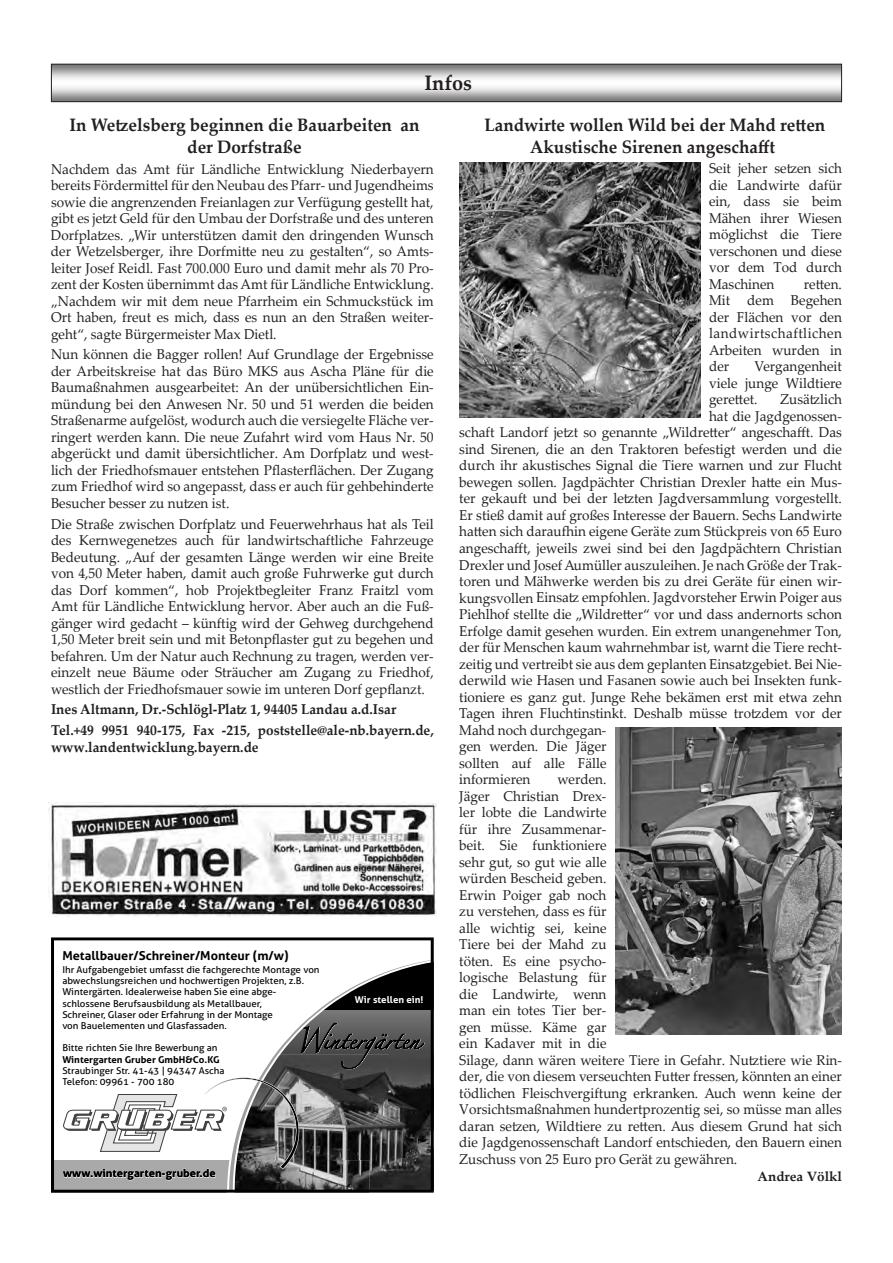
<style>
.page{position:relative;width:893px;height:1263px;background:#fff}
.page>*{position:absolute;margin:0;border:0;box-sizing:border-box;transform-origin:0 0}
.t1{font:700 21px "Palatino Linotype";color:#231f20;scale:.95 1}
.t2{font:700 18px/21.6px "Palatino Linotype";color:#231f20;text-align:center;scale:.95 1}
.t3{font:14.25px/16.5px "Palatino Linotype";color:#231f20;text-align:justify;scale:.95 1}
.t4{font:700 14.25px/20.7px "Palatino Linotype";color:#231f20;scale:.95 1}
.t5{font:700 13.5px "Palatino Linotype";color:#231f20}
.t6{font:700 12.3px "Aller";color:#000}
.t7{font:700 10.95px "Aller";color:#000}
.t8{font:9.45px/11.2px "Aller";color:#000}
.t9{font:700 9.45px "Aller";color:#000}
.t10{font:700 9.45px "Aller";color:#fff}
</style>
<div class="page">
<svg style="left:51px;top:63px;width:791px;height:39px"></svg>
<img style="left:459px;top:163px;width:242px;height:255px">
<img style="left:616px;top:727px;width:226px;height:307px">
<svg style="left:51px;top:937px;width:383px;height:255px"></svg>
<svg style="left:62px;top:1077px;width:237px;height:114px"></svg>
<img style="left:48px;top:803px;width:389px;height:113px">
<h1 class="t1" style="left:424px;top:68px;width:52px">Infos</h1>
<p class="t2" style="left:69px;top:114px;width:370px">In Wetzelsberg beginnen die Bauarbeiten an der Dorfstraße</p>
<p class="t3" style="left:51px;top:160px;width:404px">Nachdem das Amt für Ländliche Entwicklung Niederbayern bereits Fördermittel für den Neubau des Pfarr- und Jugendheims sowie die angrenzenden Freianlagen zur Verfügung gestellt hat, gibt es jetzt Geld für den Umbau der Dorfstraße und des unteren Dorfplatzes. „Wir unterstützen damit den dringenden Wunsch der Wetzelsberger, ihre Dorfmitte neu zu gestalten“, so Amts&shy;leiter Josef Reidl. Fast 700.000 Euro und damit mehr als 70 Pro&shy;zent der Kosten übernimmt das Amt für Ländliche Entwicklung. „Nachdem wir mit dem neue Pfarrheim ein Schmuckstück im Ort haben, freut es mich, dass es nun an den Straßen weiter&shy;geht“, sagte Bürgermeister Max Dietl.</p>
<p class="t3" style="left:51px;top:346px;width:404px">Nun können die Bagger rollen! Auf Grundlage der Ergebnisse der Arbeitskreise hat das Büro MKS aus Ascha Pläne für die Baumaßnahmen ausgearbeitet: An der unübersichtlichen Ein&shy;mündung bei den Anwesen Nr. 50 und 51 werden die beiden Straßenarme aufgelöst, wodurch auch die versiegelte Fläche ver&shy;ringert werden kann. Die neue Zufahrt wird vom Haus Nr. 50 abgerückt und damit übersichtlicher. Am Dorfplatz und west&shy;lich der Friedhofsmauer entstehen Pflasterflächen. Der Zugang zum Friedhof wird so angepasst, dass er auch für gehbehinderte Besucher besser zu nutzen ist.</p>
<p class="t3" style="left:51px;top:515px;width:404px">Die Straße zwischen Dorfplatz und Feuerwehrhaus hat als Teil des Kernwegenetzes auch für landwirtschaftliche Fahrzeuge Bedeutung. „Auf der gesamten Länge werden wir eine Breite von 4,50 Meter haben, damit auch große Fuhrwerke gut durch das Dorf kommen“, hob Projektbegleiter Franz Fraitzl vom Amt für Ländliche Entwicklung hervor. Aber auch an die Fuß&shy;gänger wird gedacht – künftig wird der Gehweg durchgehend 1,50 Meter breit sein und mit Betonpflaster gut zu begehen und befahren. Um der Natur auch Rechnung zu tragen, werden ver&shy;einzelt neue Bäume oder Sträucher am Zugang zu Friedhof, westlich der Friedhofsmauer sowie im unteren Dorf gepflanzt.</p>
<p class="t4" style="left:51px;top:699px;width:404px">Ines Altmann, Dr.-Schlögl-Platz 1, 94405 Landau a.d.Isar<br>Tel.+49 9951 940-175, Fax -215, poststelle@ale-nb.bayern.de,</p>
<p class="t4" style="left:51px;top:736px;width:220px">www.landentwicklung.bayern.de</p>
<p class="t6" style="left:62px;top:948px;width:228px">Metallbauer/Schreiner/Monteur (m/w)</p>
<p class="t8" style="left:62px;top:964px;width:259px">Ihr Aufgabengebiet umfasst die fachgerechte Montage von abwechslungsreichen und hochwertigen Projekten, z.B.<br>Wintergärten. Idealerweise haben Sie eine abge&shy;schlossene Berufsausbildung als Metallbauer,<br>Schreiner, Glaser oder Erfahrung in der Montage<br>von Bauelementen und Glasfassaden.</p>
<p class="t8" style="left:62px;top:1042px;width:157px">Bitte richten Sie Ihre Bewerbung an</p>
<p class="t9" style="left:62px;top:1053px;width:159px">Wintergarten Gruber GmbH&amp;Co.KG</p>
<p class="t8" style="left:62px;top:1065px;width:164px">Straubinger Str. 41-43 | 94347 Ascha<br>Telefon: 09961 - 700 180</p>
<p class="t7" style="left:63px;top:1166px;width:154px">www.wintergarten-gruber.de</p>
<p class="t10" style="left:355px;top:993px;width:70px">Wir stellen ein!</p>
<p class="t2" style="left:484px;top:114px;width:360px">Landwirte wollen Wild bei der Mahd retten<br>Akustische Sirenen angeschafft</p>
<p class="t3" style="left:709px;top:160px;width:141px">Seit jeher setzen sich die Landwirte dafür ein, dass sie beim Mähen ihrer Wiesen möglichst die Tiere verschonen und diese vor dem Tod durch Maschinen</p>
<p class="t3" style="left:709px;top:275px;width:141px;text-indent:95px">retten.<br>Mit dem Begehen der Flächen vor den landwirtschaftlichen Arbeiten wurden in der</p>
<p class="t3" style="left:709px;top:358px;width:141px;text-indent:45px">Vergangenheit viele junge Wildtiere gerettet.</p>
<p class="t3" style="left:780px;top:391px;width:67px">Zusätzlich</p>
<p class="t3" style="left:709px;top:407px;width:141px">hat die Jagdgenossen-</p>
<p class="t3" style="left:459px;top:424px;width:404px">schaft Landorf jetzt so genannte „Wildretter“ angeschafft. Das</p>
<p class="t3" style="left:459px;top:440px;width:404px">sind Sirenen, die an den Traktoren befestigt werden und die</p>
<p class="t3" style="left:459px;top:457px;width:404px">durch ihr akustisches Signal die Tiere warnen und zur Flucht</p>
<p class="t3" style="left:459px;top:473px;width:404px">bewegen sollen. Jagdpächter Christian Drexler hatte ein Mus-</p>
<p class="t3" style="left:459px;top:490px;width:404px">ter gekauft und bei der letzten Jagdversammlung vorgestellt.</p>
<p class="t3" style="left:459px;top:506px;width:404px">Er stieß damit auf großes Interesse der Bauern. Sechs Landwirte</p>
<p class="t3" style="left:459px;top:523px;width:404px">hatten sich daraufhin eigene Geräte zum Stückpreis von 65 Euro</p>
<p class="t3" style="left:459px;top:539px;width:404px">angeschafft, jeweils zwei sind bei den Jagdpächtern Christian</p>
<p class="t3" style="left:459px;top:556px;width:404px">Drexler und JosefAumüller auszuleihen. Je nach Größe der Trak-</p>
<p class="t3" style="left:459px;top:572px;width:404px">toren und Mähwerke werden bis zu drei Geräte für einen wir-</p>
<p class="t3" style="left:459px;top:589px;width:404px">kungsvollen Einsatz empfohlen. Jagdvorsteher Erwin Poiger aus</p>
<p class="t3" style="left:459px;top:605px;width:404px">Piehlhof stellte die „Wildretter“ vor und dass andernorts schon</p>
<p class="t3" style="left:459px;top:622px;width:404px">Erfolge damit gesehen wurden. Ein extrem unangenehmer Ton,</p>
<p class="t3" style="left:459px;top:638px;width:404px">der für Menschen kaum wahrnehmbar ist, warnt die Tiere recht-</p>
<p class="t3" style="left:459px;top:655px;width:404px">zeitig und vertreibt sie aus dem geplanten Einsatzgebiet. Bei Nie-</p>
<p class="t3" style="left:459px;top:671px;width:404px">derwild wie Hasen und Fasanen sowie auch bei Insekten funk-</p>
<p class="t3" style="left:459px;top:688px;width:404px">tioniere es ganz gut. Junge Rehe bekämen erst mit etwa zehn</p>
<p class="t3" style="left:459px;top:704px;width:404px">Tagen ihren Fluchtinstinkt. Deshalb müsse trotzdem vor der</p>
<p class="t3" style="left:459px;top:721px;width:156px">Mahd noch durchgegan-</p>
<p class="t3" style="left:459px;top:737px;width:156px">gen werden. Die Jäger</p>
<p class="t3" style="left:459px;top:754px;width:156px">sollten auf alle Fälle</p>
<p class="t3" style="left:459px;top:770px;width:76px">informieren</p>
<p class="t3" style="left:459px;top:770px;width:404px;text-align:left;text-indent:98px">werden.<br>Jäger Christian Drex-<br>ler lobte die Landwirte<br>für ihre Zusammenar-<br>beit. Sie funktioniere<br>sehr gut, so gut wie alle<br>würden Bescheid geben.<br>Erwin Poiger gab noch<br>zu verstehen, dass es für<br>alle wichtig sei, keine<br>Tiere bei der Mahd zu<br>töten. Es eine psycho-<br>logische Belastung für<br>die Landwirte, wenn<br>man ein totes Tier ber-<br>gen müsse. Käme gar<br>ein Kadaver mit in die<br>Silage, dann wären weitere Tiere in Gefahr. Nutztiere wie Rin&shy;der, die von diesem verseuchten Futter fressen, könnten an einer tödlichen Fleischvergiftung erkranken. Auch wenn keine der<br>Vorsichtsmaßnahmen hundertprozentig sei, so müsse man alles daran setzen, Wildtiere zu retten. Aus diesem Grund hat sich die Jagdgenossenschaft Landorf entschieden, den Bauern einen<br>Zuschuss von 25 Euro pro Gerät zu gewähren.</p>
<p class="t5" style="left:758px;top:1166px;width:86px">Andrea Völkl</p>
</div>
